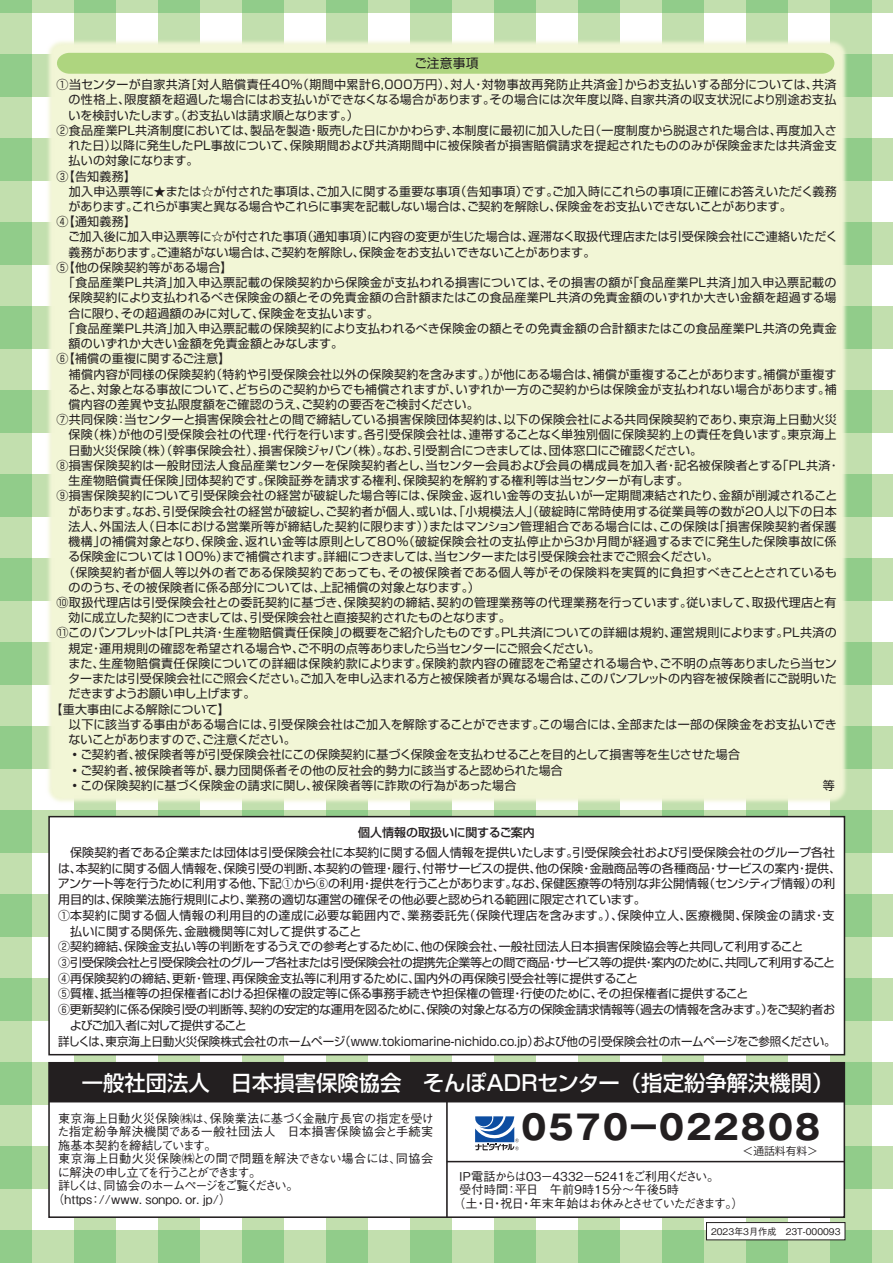
<style>
.page{position:relative;width:893px;height:1263px;background:#fff}
.page>*{position:absolute;margin:0;border:0;box-sizing:border-box;transform-origin:0 0}
.t1{font:700 33.6px "Gothic MB101 Pro";letter-spacing:-.19em;color:#231f20}
.t2{font:500 21.3px "Shin Go Pro";color:#fff}
.t3{font:12.75px "Shin Go Pro";letter-spacing:.02em;color:#231f20}
.t4{font:500 12.15px "Gothic BBB Pro";letter-spacing:.015em;color:#231f20}
.t5{font:500 12.15px "Gothic BBB Pro";color:#231f20}
.t6{font:500 12.15px "Gothic BBB Pro";letter-spacing:.03em;color:#231f20}
.t7{font:500 12.15px "Gothic BBB Pro";letter-spacing:-.23em;color:#231f20}
.t8{font:500 12.15px "Gothic BBB Pro";letter-spacing:-.105em;color:#231f20}
.t9{font:500 12.15px "Gothic BBB Pro";letter-spacing:.01em;color:#231f20}
.t10{font:500 12.15px "Gothic BBB Pro";letter-spacing:-.18em;color:#231f20}
.t11{font:500 12.15px "Gothic BBB Pro";letter-spacing:-.175em;color:#231f20}
.t12{font:500 12.15px "Gothic BBB Pro";letter-spacing:-.17em;color:#231f20}
.t13{font:500 12.15px "Gothic BBB Pro";letter-spacing:-.11em;color:#231f20}
.t14{font:12px "Shin Go Pro";letter-spacing:.005em;color:#231f20}
.t15{font:12px "Shin Go Pro";letter-spacing:.025em;color:#231f20}
.t16{font:12px "Shin Go Pro";letter-spacing:.035em;color:#231f20}
.t17{font:12px "Shin Go Pro";letter-spacing:.03em;color:#231f20}
.t18{font:12px "Shin Go Pro";letter-spacing:-.025em;color:#231f20}
.t19{font:12px "Shin Go Pro";letter-spacing:-.015em;color:#231f20}
.t20{font:12px "Shin Go Pro";letter-spacing:.005em;color:#231f20;scale:.96 1}
.t21{font:12px "Shin Go Pro";letter-spacing:-.035em;color:#231f20}
.t22{font:12px "Shin Go Pro";letter-spacing:-.03em;color:#231f20}
.t23{font:12px "Shin Go Pro";letter-spacing:-.08em;color:#231f20}
.t24{font:500 12px "Shin Go Pro";color:#231f20}
.t25{font:10.8px "Koz Go Pro";color:#231f20}
.t26{font:500 9.15px "Gothic BBB Pro";color:#231f20}
</style>
<div class="page">
<svg style="left:0;top:855px;width:893px;height:408px;fill:#c2dfae"></svg>
<div style="left:49px;top:1063px;width:795px;height:154px;background:#fff"></div>
<div style="left:48px;top:1062px;width:797px;height:156px;border:2px solid #231f20"></div>
<div style="left:49px;top:1063px;width:795px;height:39px;background:#231f20"></div>
<div style="left:49px;top:817px;width:795px;height:238px;background:#fff"></div>
<img style="left:0;top:0;width:893px;height:855px">
<hr style="left:447px;top:1161px;width:397px;height:1px;background:#231f20">
<hr style="left:446px;top:1102px;width:2px;height:115px;background:#231f20">
<div style="left:57px;top:53px;width:777px;height:21px;background:#aed57f"></div>
<div style="left:706px;top:1222px;width:139px;height:18px;background:#fff"></div>
<div style="left:706px;top:1222px;width:139px;height:18px;border:1px solid #231f20"></div>
<svg style="left:475px;top:1116px;width:44px;height:34px"></svg>
<p class="t3" style="left:414px;top:52px;width:66px">ご注意事項</p>
<p class="t16" style="left:57px;top:75px;width:781px">①当センターが自家共済［対人賠償責任40％（期間中累計6,000万円）、対人・対物事故再発防止共済金］からお支払いする部分については、共済</p>
<p class="t15" style="left:69px;top:90px;width:769px">の性格上、限度額を超過した場合にはお支払いができなくなる場合があります。その場合には次年度以降、自家共済の収支状況により別途お支払</p>
<p class="t14" style="left:69px;top:105px;width:292px">いを検討いたします。（お支払いは請求順となります。）</p>
<p class="t14" style="left:57px;top:120px;width:782px">②食品産業PL共済制度においては、製品を製造・販売した日にかかわらず、本制度に最初に加入した日（一度制度から脱退された場合は、再度加入さ</p>
<p class="t14" style="left:69px;top:136px;width:770px">れた日）以降に発生したPL事故について、保険期間および共済期間中に被保険者が損害賠償請求を提起されたもののみが保険金または共済金支</p>
<p class="t19" style="left:69px;top:151px;width:131px">払いの対象になります。</p>
<p class="t14" style="left:57px;top:166px;width:81px">③【告知義務】</p>
<p class="t14" style="left:57px;top:181px;width:782px">　加入申込票等に★または☆が付された事項は、ご加入に関する重要な事項（告知事項）です。ご加入時にこれらの事項に正確にお答えいただく義務</p>
<p class="t19" style="left:68px;top:197px;width:725px">があります。これらが事実と異なる場合やこれらに事実を記載しない場合は、ご契約を解除し、保険金をお支払いできないことがあります。</p>
<p class="t14" style="left:57px;top:212px;width:81px">④【通知義務】</p>
<p class="t14" style="left:57px;top:227px;width:783px">　ご加入後に加入申込票等に☆が付された事項（通知事項）に内容の変更が生じた場合は、遅滞なく取扱代理店または引受保険会社にご連絡いただく</p>
<p class="t14" style="left:69px;top:242px;width:528px">義務があります。ご連絡がない場合は、ご契約を解除し、保険金をお支払いできないことがあります。</p>
<p class="t14" style="left:57px;top:257px;width:178px">⑤【他の保険契約等がある場合】</p>
<p class="t16" style="left:57px;top:273px;width:781px">　「食品産業PL共済」加入申込票記載の保険契約から保険金が支払われる損害については、その損害の額が「食品産業PL共済」加入申込票記載の</p>
<p class="t17" style="left:69px;top:288px;width:769px">保険契約により支払われるべき保険金の額とその免責金額の合計額またはこの食品産業PL共済の免責金額のいずれか大きい金額を超過する場</p>
<p class="t14" style="left:69px;top:303px;width:312px">合に限り、その超過額のみに対して、保険金を支払います。</p>
<p class="t16" style="left:57px;top:318px;width:782px">　「食品産業PL共済」加入申込票記載の保険契約により支払われるべき保険金の額とその免責金額の合計額またはこの食品産業PL共済の免責金</p>
<p class="t14" style="left:69px;top:334px;width:276px">額のいずれか大きい金額を免責金額とみなします。</p>
<p class="t14" style="left:57px;top:349px;width:175px">⑥【補償の重複に関するご注意】</p>
<p class="t14" style="left:57px;top:364px;width:781px">　補償内容が同様の保険契約（特約や引受保険会社以外の保険契約を含みます。）が他にある場合は、補償が重複することがあります。補償が重複す</p>
<p class="t14" style="left:68px;top:379px;width:770px">ると、対象となる事故について、どちらのご契約からでも補償されますが、いずれか一方のご契約からは保険金が支払われない場合があります。補</p>
<p class="t14" style="left:69px;top:395px;width:412px">償内容の差異や支払限度額をご確認のうえ、ご契約の要否をご検討ください。</p>
<p class="t15" style="left:57px;top:410px;width:782px">⑦共同保険：当センターと損害保険会社との間で締結している損害保険団体契約は、以下の保険会社による共同保険契約であり、東京海上日動火災</p>
<p class="t17" style="left:69px;top:425px;width:769px">保険（株）が他の引受保険会社の代理・代行を行います。各引受保険会社は、連帯することなく単独別個に保険契約上の責任を負います。東京海上</p>
<p class="t14" style="left:68px;top:440px;width:635px">日動火災保険（株）（幹事保険会社）、損害保険ジャパン（株）。なお、引受割合につきましては、団体窓口にご確認ください。</p>
<p class="t15" style="left:57px;top:455px;width:785px">⑧損害保険契約は一般財団法人食品産業センターを保険契約者とし、当センター会員および会員の構成員を加入者・記名被保険者とする「PL共済・</p>
<p class="t14" style="left:69px;top:471px;width:622px">生産物賠償責任保険」団体契約です。保険証券を請求する権利、保険契約を解約する権利等は当センターが有します。</p>
<p class="t15" style="left:57px;top:486px;width:782px">⑨損害保険契約について引受保険会社の経営が破綻した場合等には、保険金、返れい金等の支払いが一定期間凍結されたり、金額が削減されること</p>
<p class="t14" style="left:68px;top:501px;width:770px">があります。なお、引受保険会社の経営が破綻し、ご契約者が個人、或いは、「小規模法人」（破綻時に常時使用する従業員等の数が20人以下の日本</p>
<p class="t14" style="left:69px;top:516px;width:769px">法人、外国法人（日本における営業所等が締結した契約に限ります））またはマンション管理組合である場合には、この保険は「損害保険契約者保護</p>
<p class="t15" style="left:69px;top:532px;width:769px">機構」の補償対象となり、保険金、返れい金等は原則として80％（破綻保険会社の支払停止から3か月間が経過するまでに発生した保険事故に係</p>
<p class="t14" style="left:68px;top:547px;width:652px">る保険金については100％）まで補償されます。詳細につきましては、当センターまたは引受保険会社までご照会ください。</p>
<p class="t15" style="left:57px;top:562px;width:782px">　（保険契約者が個人等以外の者である保険契約であっても、その被保険者である個人等がその保険料を実質的に負担すべきこととされているも</p>
<p class="t14" style="left:69px;top:577px;width:413px">ののうち、その被保険者に係る部分については、上記補償の対象となります。）</p>
<p class="t17" style="left:57px;top:593px;width:781px">⑩取扱代理店は引受保険会社との委託契約に基づき、保険契約の締結、契約の管理業務等の代理業務を行っています。従いまして、取扱代理店と有</p>
<p class="t19" style="left:69px;top:608px;width:444px">効に成立した契約につきましては、引受保険会社と直接契約されたものとなります。</p>
<p class="t14" style="left:57px;top:623px;width:782px">⑪このパンフレットは「PL共済・生産物賠償責任保険」の概要をご紹介したものです。PL共済についての詳細は規約、運営規則によります。PL共済の</p>
<p class="t14" style="left:69px;top:638px;width:533px">規定・運用規則の確認を希望される場合や、ご不明の点等ありましたら当センターにご照会ください。</p>
<p class="t17" style="left:57px;top:653px;width:782px">　また、生産物賠償責任保険についての詳細は保険約款によります。保険約款内容の確認をご希望される場合や、ご不明の点等ありましたら当セン</p>
<p class="t14" style="left:68px;top:669px;width:770px">ターまたは引受保険会社にご照会ください。ご加入を申し込まれる方と被保険者が異なる場合は、このパンフレットの内容を被保険者にご説明いた</p>
<p class="t22" style="left:68px;top:684px;width:188px">だきますようお願い申し上げます。</p>
<p class="t14" style="left:51px;top:699px;width:181px">【重大事由による解除について】</p>
<p class="t14" style="left:57px;top:714px;width:782px">　以下に該当する事由がある場合には、引受保険会社はご加入を解除することができます。この場合には、全部または一部の保険金をお支払いでき</p>
<p class="t22" style="left:68px;top:730px;width:229px">ないことがありますので、ご注意ください。</p>
<p class="t14" style="left:69px;top:745px;width:673px">•ご契約者、被保険者等が引受保険会社にこの保険契約に基づく保険金を支払わせることを目的として損害等を生じさせた場合</p>
<p class="t14" style="left:69px;top:760px;width:496px">•ご契約者、被保険者等が、暴力団関係者その他の反社会的勢力に該当すると認められた場合</p>
<p class="t14" style="left:69px;top:775px;width:767px">•この保険契約に基づく保険金の請求に関し、被保険者等に詐欺の行為があった場合　　　　　　　　　　　　　　　　　　　　　　　　　等</p>
<p class="t24" style="left:358px;top:823px;width:178px">個人情報の取扱いに関するご案内</p>
<p class="t14" style="left:58px;top:842px;width:778px">　保険契約者である企業または団体は引受保険会社に本契約に関する個人情報を提供いたします。引受保険会社および引受保険会社のグループ各社</p>
<p class="t14" style="left:58px;top:858px;width:785px">は、本契約に関する個人情報を、保険引受の判断、本契約の管理・履行、付帯サービスの提供、他の保険・金融商品等の各種商品・サービスの案内・提供、</p>
<p class="t18" style="left:58px;top:874px;width:779px">アンケート等を行うために利用する他、下記①から⑥の利用・提供を行うことがあります。なお、保健医療等の特別な非公開情報（センシティブ情報）の利</p>
<p class="t14" style="left:58px;top:889px;width:589px">用目的は、保険業法施行規則により、業務の適切な運営の確保その他必要と認められる範囲に限定されています。</p>
<p class="t16" style="left:58px;top:905px;width:778px">①本契約に関する個人情報の利用目的の達成に必要な範囲内で、業務委託先（保険代理店を含みます。）、保険仲立人、医療機関、保険金の請求・支</p>
<p class="t14" style="left:70px;top:921px;width:293px">払いに関する関係先、金融機関等に対して提供すること</p>
<p class="t14" style="left:58px;top:937px;width:747px">②契約締結、保険金支払い等の判断をするうえでの参考とするために、他の保険会社、一般社団法人日本損害保険協会等と共同して利用すること</p>
<p class="t21" style="left:58px;top:952px;width:778px">③引受保険会社と引受保険会社のグループ各社または引受保険会社の提携先企業等との間で商品・サービス等の提供・案内のために、共同して利用すること</p>
<p class="t14" style="left:58px;top:968px;width:581px">④再保険契約の締結、更新・管理、再保険金支払等に利用するために、国内外の再保険引受会社等に提供すること</p>
<p class="t14" style="left:58px;top:984px;width:692px">⑤質権、抵当権等の担保権者における担保権の設定等に係る事務手続きや担保権の管理・行使のために、その担保権者に提供すること</p>
<p class="t18" style="left:58px;top:1000px;width:778px">⑥更新契約に係る保険引受の判断等、契約の安定的な運用を図るために、保険の対象となる方の保険金請求情報等（過去の情報を含みます。）をご契約者お</p>
<p class="t23" style="left:70px;top:1015px;width:178px">よびご加入者に対して提供すること</p>
<p class="t20" style="left:58px;top:1031px;width:811px">詳しくは、東京海上日動火災保険株式会社のホームページ（www.tokiomarine-nichido.co.jp）および他の引受保険会社のホームページをご参照ください。</p>
<h2 class="t2" style="left:82px;top:1065px;width:753px">一般社団法人 日本損害保険協会　そんぽＡＤＲセンター（指定紛争解決機関）</h2>
<h1 class="t1" style="left:517px;top:1099px;width:309px">０５７０－０２２８０８</h1>
<p class="t4" style="left:58px;top:1108px;width:377px">東京海上日動火災保険㈱は、保険業法に基づく金融庁長官の指定を受け</p>
<p class="t6" style="left:57px;top:1122px;width:378px">た指定紛争解決機関である一般社団法人　日本損害保険協会と手続実</p>
<p class="t13" style="left:58px;top:1135px;width:160px">施基本契約を締結しています。</p>
<p class="t5" style="left:58px;top:1149px;width:376px">東京海上日動火災保険㈱との間で問題を解決できない場合には、同協会</p>
<p class="t12" style="left:58px;top:1162px;width:205px">に解決の申し立てを行うことができます。</p>
<p class="t10" style="left:58px;top:1176px;width:242px">詳しくは、同協会のホームページをご覧ください。</p>
<p class="t9" style="left:52px;top:1189px;width:181px">（https：//www．sonpo．or．jp/）</p>
<p class="t25" style="left:742px;top:1143px;width:77px">＜通話料有料＞</p>
<p class="t7" style="left:455px;top:1166px;width:266px">ＩＰ電話からは０３－４３３２－５２４１をご利用ください。</p>
<p class="t11" style="left:459px;top:1180px;width:221px">受付時間：平日　午前９時１５分～午後５時</p>
<p class="t8" style="left:453px;top:1193px;width:292px">（土・日・祝日・年末年始はお休みとさせていただきます。）</p>
<p class="t26" style="left:711px;top:1224px;width:131px">2023年3月作成　23T-000093</p>
</div>
